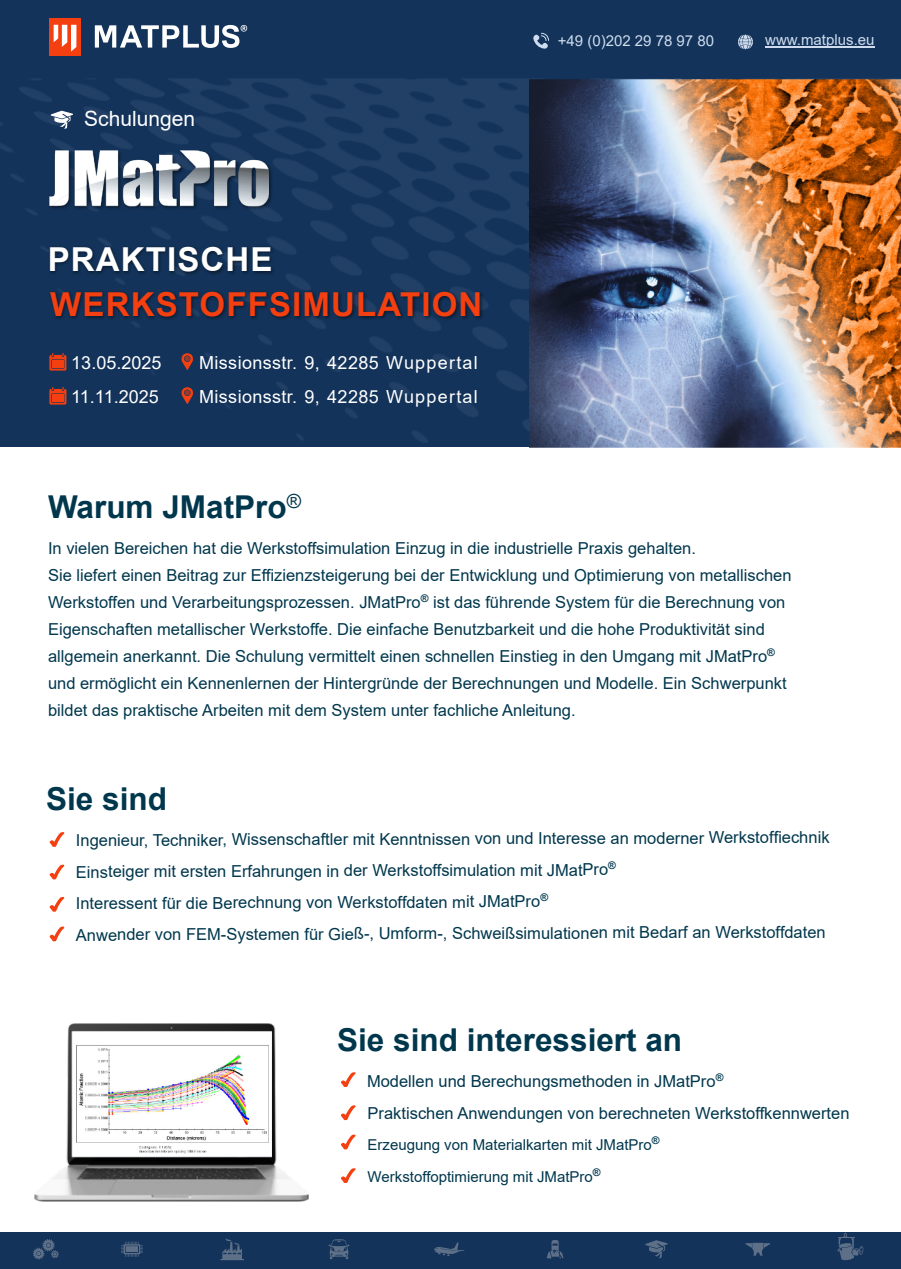
<style>
.page{position:relative;width:901px;height:1269px;background:#fff}
.page>*{position:absolute;margin:0;border:0;box-sizing:border-box;transform-origin:0 0}
.t1{font:700 33px "Arial";letter-spacing:.035em;color:#f43f10}
.t2{font:700 33px "Arial";letter-spacing:.035em;color:#fff}
.t3{font:700 31.5px "Arial";color:#00374d}
.t4{font:21px "Arial";color:#fff}
.t5{font:18px "Arial";letter-spacing:.02em;color:#fff}
.t6{font:16.5px/27px "Arial";color:#00374d}
.t7{font:15px/31.5px "Arial";color:#00374d}
.t8{font:15px "Arial";color:#cedcee}
</style>
<div class="page">
<div style="left:0;top:1232px;width:901px;height:36px;background:#13335a"></div>
<svg style="left:546px;top:1240px;width:17px;height:18px"></svg>
<svg style="left:33px;top:1239px;width:26px;height:20px"></svg>
<svg style="left:434px;top:1242px;width:31px;height:14px"></svg>
<svg style="left:220px;top:1238px;width:24px;height:22px"></svg>
<svg style="left:328px;top:1239px;width:21px;height:20px"></svg>
<svg style="left:121px;top:1241px;width:22px;height:15px"></svg>
<svg style="left:645px;top:1240px;width:22px;height:19px"></svg>
<svg style="left:745px;top:1242px;width:25px;height:13px"></svg>
<svg style="left:837px;top:1232px;width:26px;height:28px"></svg>
<div style="left:0;top:0;width:901px;height:81px;background:#13335a"></div>
<img style="left:0;top:78px;width:901px;height:368px">
<img style="left:48px;top:244px;width:228px;height:32px">
<img style="left:49px;top:289px;width:435px;height:32px">
<hr style="left:765px;top:47px;width:109px;height:1px;background:#cedcee">
<svg style="left:181px;top:353px;width:12px;height:17px"></svg>
<svg style="left:49px;top:353px;width:17px;height:17px"></svg>
<svg style="left:181px;top:387px;width:12px;height:17px"></svg>
<svg style="left:49px;top:387px;width:17px;height:17px"></svg>
<img style="left:529px;top:80px;width:372px;height:367px">
<svg style="left:738px;top:35px;width:15px;height:14px"></svg>
<svg style="left:341px;top:1072px;width:14px;height:15px"></svg>
<svg style="left:341px;top:1105px;width:14px;height:15px"></svg>
<svg style="left:341px;top:1134px;width:14px;height:15px"></svg>
<svg style="left:341px;top:1168px;width:14px;height:15px"></svg>
<svg style="left:50px;top:832px;width:14px;height:15px"></svg>
<svg style="left:50px;top:864px;width:14px;height:15px"></svg>
<svg style="left:50px;top:897px;width:14px;height:14px"></svg>
<svg style="left:50px;top:926px;width:14px;height:15px"></svg>
<svg style="left:533px;top:33px;width:16px;height:16px"></svg>
<img style="left:35px;top:1023px;width:274px;height:178px">
<svg style="left:51px;top:111px;width:22px;height:19px"></svg>
<svg style="left:95px;top:25px;width:152px;height:23px"></svg>
<div style="left:49px;top:19px;width:32px;height:37px;background:#f43f10"></div>
<svg style="left:54px;top:25px;width:22px;height:27px"></svg>
<img style="left:47px;top:149px;width:227px;height:62px">
<img style="left:49px;top:151px;width:220px;height:56px">
<p class="t4" style="left:84px;top:111px;width:112px">Schulungen</p>
<h1 class="t2" style="left:48px;top:247px;width:226px">PRAKTISCHE</h1>
<h1 class="t1" style="left:50px;top:292px;width:434px">WERKSTOFFSIMULATION</h1>
<p class="t5" style="left:71px;top:356px;width:92px">13.05.2025</p>
<p class="t5" style="left:199px;top:356px;width:280px">Missionsstr. 9, 42285 Wuppertal</p>
<p class="t5" style="left:71px;top:390px;width:89px">11.11.2025</p>
<p class="t5" style="left:199px;top:390px;width:280px">Missionsstr. 9, 42285 Wuppertal</p>
<p class="t8" style="left:558px;top:35px;width:158px">+49 (0)202 29 78 97 80</p>
<p class="t8" style="left:765px;top:34px;width:111px">www.matplus.eu</p>
<h2 class="t3" style="left:48px;top:495px;width:254px">Warum JMatPro<sup>®</sup></h2>
<p class="t6" style="left:48px;top:536px;width:745px">In vielen Bereichen hat die Werkstoffsimulation Einzug in die industrielle Praxis gehalten.<br>Sie liefert einen Beitrag zur Effizienzsteigerung bei der Entwicklung und Optimierung von metallischen Werkstoffen und Verarbeitungsprozessen. JMatPro<sup>®</sup> ist das führende System für die Berechnung von Eigenschaften metallischer Werkstoffe. Die einfache Benutzbarkeit und die hohe Produktivität sind allgemein anerkannt. Die Schulung vermittelt einen schnellen Einstieg in den Umgang mit JMatPro<sup>® </sup>und ermöglicht ein Kennenlernen der Hintergründe der Berechnungen und Modelle. Ein Schwerpunkt bildet das praktische Arbeiten mit dem System unter fachliche Anleitung.</p>
<h2 class="t3" style="left:46px;top:787px;width:122px">Sie sind</h2>
<p class="t6" style="left:76px;top:824px;width:755px;line-height:31.5px">Ingenieur, Techniker, Wissenschaftler mit Kenntnissen von und Interesse an moderner Werkstoffiechnik Einsteiger mit ersten Erfahrungen in der Werkstoffsimulation mit JMatPro<sup>®<br></sup>Interessent für die Berechnung von Werkstoffdaten mit JMatPro<sup>®<br></sup>Anwender von FEM-Systemen für Gieß-, Umform-, Schweißsimulationen mit Bedarf an Werkstoffdaten</p>
<h2 class="t3" style="left:337px;top:1028px;width:346px">Sie sind interessiert an</h2>
<p class="t6" style="left:367px;top:1067px;width:484px;line-height:31.5px">Modellen und Berechungsmethoden in JMatPro<sup>®<br></sup>Praktischen Anwendungen von berechneten Werkstoffkennwerten</p>
<p class="t7" style="left:367px;top:1131px;width:294px">Erzeugung von Materialkarten mit JMatPro<sup>®<br></sup>Werkstoffoptimierung mit JMatPro<sup>®</sup></p>
</div>
